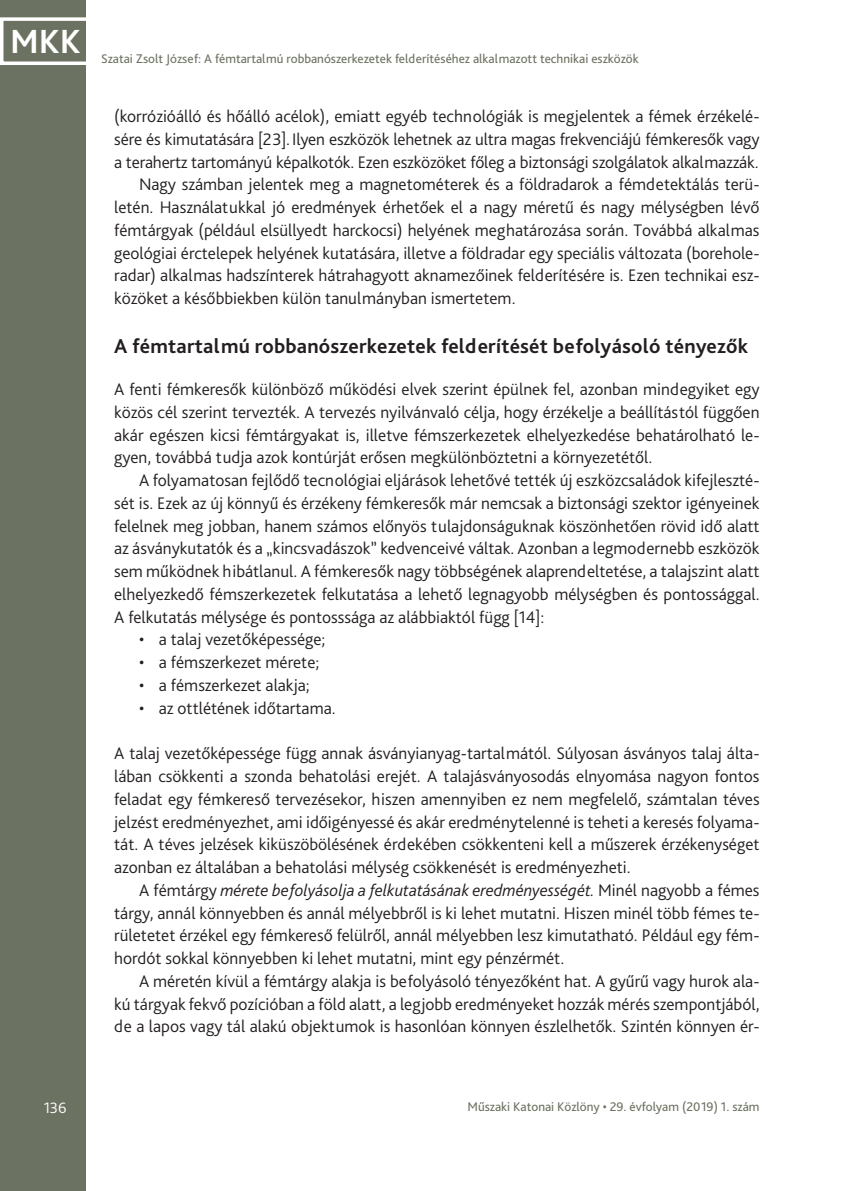
<style>
.page{position:relative;width:844px;height:1191px;background:#fff}
.page>*{position:absolute;margin:0;border:0;box-sizing:border-box;transform-origin:0 0}
.t1{font:700 35px "Bliss Pro";color:#fff}
.Címsor_1{font:700 21px "Bliss Pro";letter-spacing:.01em;color:#231f20}
.Szöveg{font:300 17.5px/22.8px "Bliss Pro";color:#231f20;text-align:justify}
.Szöveg_1st___3_mm{font:300 17.5px/22.8px "Bliss Pro";color:#231f20;text-align:justify}
.Szöveg_1st{font:300 17.5px/22.8px "Bliss Pro";color:#231f20;text-align:justify}
.t2{font:300 15.75px "Bliss Pro";color:#fff}
.t3{font:13.12px "Bliss Pro";color:#6c7261}
.s1{font-style:italic}
</style>
<div class="page">
<div style="left:0;top:0;width:85px;height:1191px;background:#6c7261"></div>
<div style="left:0;top:17px;width:94px;height:48px;border:4px solid #fff"></div>
<h1 class="t1" style="left:10px;top:20px;width:72px">MKK</h1>
<p class="t3" style="left:101px;top:50px;width:539px">Szatai Zsolt József: A fémtartalmú robbanószerkezetek felderítéséhez alkalmazott technikai eszközök</p>
<p class="Szöveg" style="left:114px;top:104px;width:646px">(korrózióálló és hőálló acélok), emiatt egyéb technológiák is megjelentek a fémek érzékelé&shy;sére és kimutatására [23]. Ilyen eszközök lehetnek az ultra magas frekvenciájú fémkeresők vagy a terahertz tartományú képalkotók. Ezen eszközöket főleg a biztonsági szolgálatok alkalmazzák.</p>
<p class="Szöveg" style="left:114px;top:173px;width:646px;text-indent:25px">Nagy számban jelentek meg a magnetométerek és a földradarok a fémdetektálás terü&shy;letén. Használatukkal jó eredmények érhetőek el a nagy méretű és nagy mélységben lévő fémtárgyak (például elsüllyedt harckocsi) helyének meghatározása során. Továbbá alkalmas geológiai érctelepek helyének kutatására, illetve a földradar egy speciális változata (borehole&shy;radar) alkalmas hadszínterek hátrahagyott aknamezőinek felderítésére is. Ezen technikai esz&shy;közöket a későbbiekben külön tanulmányban ismertetem.</p>
<p class="Címsor_1" style="left:114px;top:333px;width:635px">A fémtartalmú robbanószerkezetek felderítését befolyásoló tényezők</p>
<p class="Szöveg_1st" style="left:114px;top:377px;width:646px">A fenti fémkeresők különböző működési elvek szerint épülnek fel, azonban mindegyiket egy közös cél szerint tervezték. A tervezés nyilvánvaló célja, hogy érzékelje a beállítástól függően akár egészen kicsi fémtárgyakat is, illetve fémszerkezetek elhelyezkedése behatárolható le&shy;gyen, továbbá tudja azok kontúrját erősen megkülönböztetni a környezetétől.</p>
<p class="Szöveg" style="left:114px;top:468px;width:646px;text-indent:25px">A folyamatosan fejlődő tecnológiai eljárások lehetővé tették új eszközcsaládok kifejleszté&shy;sét is. Ezek az új könnyű és érzékeny fémkeresők már nemcsak a biztonsági szektor igényeinek felelnek meg jobban, hanem számos előnyös tulajdonságuknak köszönhetően rövid idő alatt az ásványkutatók és a „kincsvadászok” kedvenceivé váltak. Azonban a legmodernebb eszközök sem működnek hibátlanul. A fémkeresők nagy többségének alaprendeltetése, a talajszint alatt elhelyezkedő fémszerkezetek felkutatása a lehető legnagyobb mélységben és pontossággal.<br>A felkutatás mélysége és pontosssága az alábbiaktól függ [14]:</p>
<p class="Szöveg" style="left:139px;top:628px;width:188px">• a talaj vezetőképessége;</p>
<p class="Szöveg" style="left:139px;top:650px;width:182px">• a fémszerkezet mérete;</p>
<p class="Szöveg" style="left:139px;top:673px;width:172px">• a fémszerkezet alakja;</p>
<p class="Szöveg" style="left:139px;top:696px;width:198px">• az ottlétének időtartama.</p>
<p class="Szöveg_1st___3_mm" style="left:114px;top:741px;width:646px">A talaj vezetőképessége függ annak ásványianyag-tartalmától. Súlyosan ásványos talaj álta&shy;lában csökkenti a szonda behatolási erejét. A talajásványosodás elnyomása nagyon fontos feladat egy fémkereső tervezésekor, hiszen amennyiben ez nem megfelelő, számtalan téves jelzést eredményezhet, ami időigényessé és akár eredménytelenné is teheti a keresés folyama&shy;tát. A téves jelzések kiküszöbölésének érdekében csökkenteni kell a műszerek érzékenységet azonban ez általában a behatolási mélység csökkenését is eredményezheti.</p>
<p class="Szöveg" style="left:114px;top:878px;width:646px;text-indent:25px">A fémtárgy <span class="s1">mérete befolyásolja a felkutatásának eredményességét.</span> Minél nagyobb a fémes tárgy, annál könnyebben és annál mélyebbről is ki lehet mutatni. Hiszen minél több fémes te&shy;rületetet érzékel egy fémkereső felülről, annál mélyebben lesz kimutatható. Például egy fém&shy;hordót sokkal könnyebben ki lehet mutatni, mint egy pénzérmét.</p>
<p class="Szöveg" style="left:114px;top:969px;width:646px;text-indent:25px">A méretén kívül a fémtárgy alakja is befolyásoló tényezőként hat. A gyűrű vagy hurok ala&shy;kú tárgyak fekvő pozícióban a föld alatt, a legjobb eredményeket hozzák mérés szempontjából, de a lapos vagy tál alakú objektumok is hasonlóan könnyen észlelhetők. Szintén könnyen ér-</p>
<p class="t2" style="left:44px;top:1098px;width:24px">136</p>
<p class="t3" style="left:467px;top:1098px;width:293px">Műszaki Katonai Közlöny • 29. évfolyam (2019) 1. szám</p>
</div>
